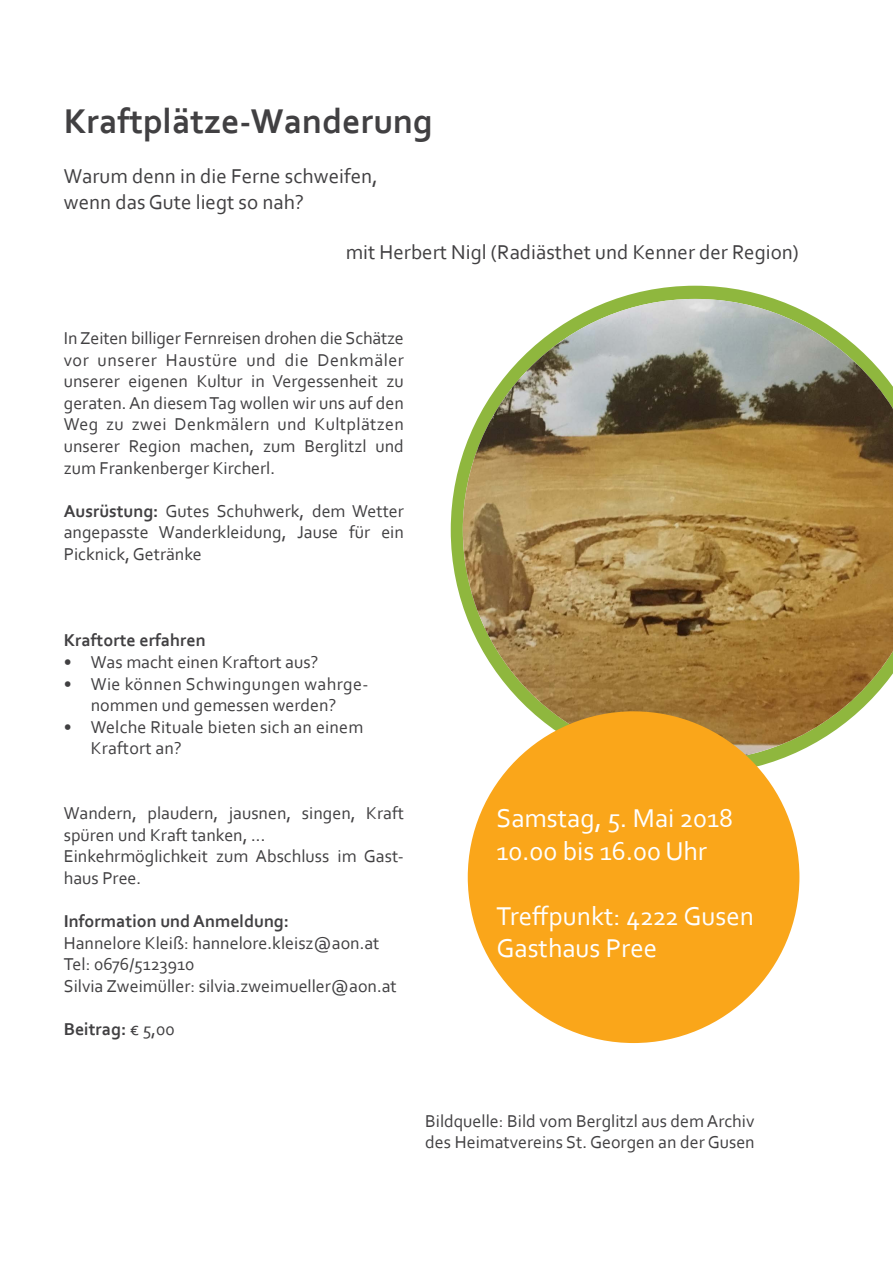
<style>
.page{position:relative;width:893px;height:1263px;background:#fff}
.page>*{position:absolute;margin:0;border:0;box-sizing:border-box;transform-origin:0 0}
.t1{font:700 36px "Corbel";color:#414042}
.t2{font:27px/32.4px "Corbel";color:#fff}
.t3{font:21px/25.2px "Corbel";color:#414042}
.t4{font:18px/21.6px "Corbel";color:#414042}
.t5{font:700 18px "Corbel";color:#414042}
.t6{font:18px/21.6px "Corbel";letter-spacing:.02em;color:#414042;text-align:center}
.s1{font-weight:700}
.s2{font-weight:400}
</style>
<div class="page">
<svg style="left:451px;top:286px;width:324px;height:488px"></svg>
<img style="left:463px;top:299px;width:430px;height:462px">
<div style="left:468px;top:711px;width:331px;height:332px;background:#faa61a;border-radius:50%"></div>
<h1 class="t1" style="left:64px;top:99px;width:370px">Kraftplätze-Wanderung</h1>
<p class="t3" style="left:64px;top:163px;width:315px">Warum denn in die Ferne schweifen, wenn das Gute liegt so nah?</p>
<p class="t3" style="left:346px;top:239px;width:455px">mit Herbert Nigl (Radiästhet und Kenner der Region)</p>
<p class="t4" style="left:64px;top:327px;width:342px;text-align:justify">In Zeiten billiger Fernreisen drohen die Schätze vor unserer Haustüre und die Denkmäler unserer eigenen Kultur in Vergessenheit zu geraten. An diesem Tag wollen wir uns auf den Weg zu zwei Denkmälern und Kultplätzen unserer Region machen, zum Berglitzl und zum Frankenberger Kircherl.</p>
<p class="t4" style="left:64px;top:500px;width:342px;text-align:justify"><span class="s1">Ausrüstung:</span> Gutes Schuhwerk, dem Wetter angepasste Wanderkleidung, Jause für ein Picknick, Getränke</p>
<p class="t5" style="left:64px;top:629px;width:144px">Kraftorte erfahren</p>
<p class="t4" style="left:64px;top:651px;width:256px">• Was macht einen Kraftort aus?</p>
<p class="t6" style="left:64px;top:672px;width:306px">• Wie können Schwingungen wahrge&shy;nommen und gemessen werden?</p>
<p class="t4" style="left:91px;top:716px;width:274px;text-indent:-27px">• Welche Rituale bieten sich an einem<br>Kraftort an?</p>
<p class="t4" style="left:64px;top:802px;width:342px">Wandern, plaudern, jausnen, singen, Kraft spüren und Kraft tanken, ...<br>Einkehrmöglichkeit zum Abschluss im Gast&shy;haus Pree.</p>
<p class="t5" style="left:64px;top:910px;width:227px">Information und Anmeldung:</p>
<p class="t4" style="left:64px;top:932px;width:335px">Hannelore Kleiß: hannelore.kleisz@aon.at<br>Tel: 0676/5123910<br>Silvia Zweimüller: silvia.zweimueller@aon.at</p>
<p class="t5" style="left:64px;top:1018px;width:112px">Beitrag: <span class="s2">€ 5,00</span></p>
<h2 class="t2" style="left:496px;top:802px;width:238px">Samstag, 5. Mai 2018<br>10.00 bis 16.00 Uhr</h2>
<h2 class="t2" style="left:496px;top:899px;width:259px">Treffpunkt: 4222 Gusen<br>Gasthaus Pree</h2>
<p class="t4" style="left:425px;top:1109px;width:331px">Bildquelle: Bild vom Berglitzl aus dem Archiv des Heimatvereins St. Georgen an der Gusen</p>
</div>
